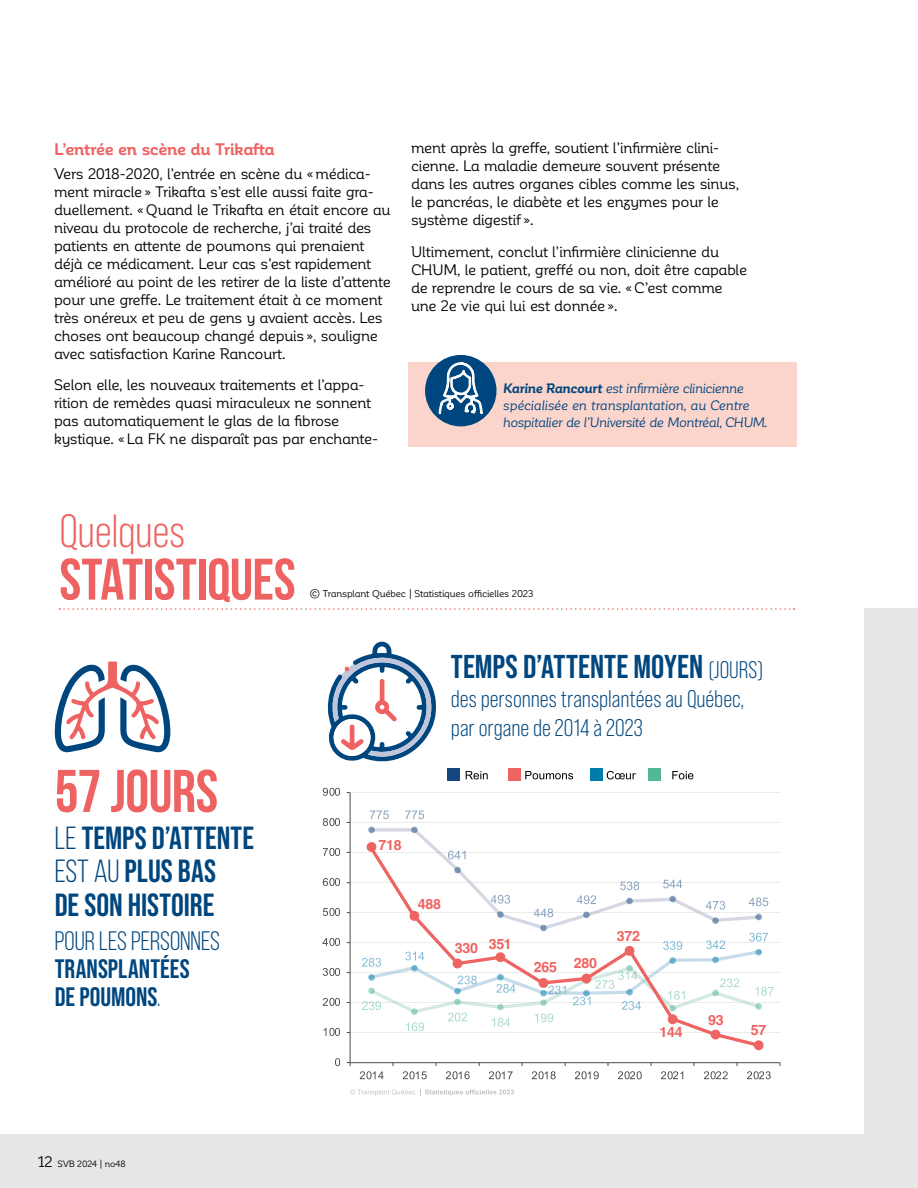
<style>
.page{position:relative;width:918px;height:1188px;background:#fff}
.page>*{position:absolute;margin:0;border:0;box-sizing:border-box;transform-origin:0 0}
.t1{font:700 60px "Bebas Neue";letter-spacing:-.01em;color:#ee6362}
.t2{font:700 58.5px "Bebas Neue";letter-spacing:-.01em;color:#ee6362}
.t3{font:46.5px "Bebas Neue Pro";letter-spacing:-.01em;color:#ee6362}
.t4{font:700 33px "Bebas Neue Pro";color:#00467e}
.t5{font:32.1px/33.6px "Bebas Neue";color:#00467e}
.t6{font:26.7px/28.3px "Bebas Neue";color:#00467e}
.t7{font:26.7px "Bebas Neue";color:#00467e}
.t8{font:24px/28.8px "Bebas Neue Pro";color:#00467e}
.t9{font:700 16.5px "Corporative Alt";letter-spacing:-.02em;color:#ee6362}
.t10{font:15px/18px "Corporative Alt";letter-spacing:-.02em;color:#000}
.t11{font:700 14.25px "Helvetica";letter-spacing:-.02em;color:#ee6462}
.t12{font:italic 13.5px/16.8px "Corporative Alt";letter-spacing:-.015em;color:#00467e}
.t13{font:9.75px "Corporative Alt";letter-spacing:-.02em;color:#000}
.t14{font:9px "Corporative Alt";letter-spacing:-.005em;color:#000}
.s1{font-weight:700}
.s2{font-style:inherit}
.s3{font-weight:400;font-size:24px}
.s4{font-size:15px}
</style>
<div class="page">
<div style="left:0;top:1134px;width:918px;height:54px;background:#e6e6e6"></div>
<div style="left:864px;top:608px;width:54px;height:528px;background:#e6e6e6"></div>
<svg style="left:54px;top:661px;width:116px;height:92px"></svg>
<svg style="left:327px;top:642px;width:109px;height:119px"></svg>
<svg style="left:59px;top:608px;width:735px;height:2px"></svg>
<hr style="left:350px;top:1032px;width:430px;height:1px;background:#dcdddb">
<hr style="left:350px;top:1002px;width:430px;height:1px;background:#dcdddb">
<hr style="left:350px;top:972px;width:430px;height:1px;background:#dcdddb">
<hr style="left:350px;top:942px;width:430px;height:1px;background:#dcdddb">
<hr style="left:350px;top:912px;width:430px;height:1px;background:#dcdddb">
<hr style="left:350px;top:882px;width:430px;height:1px;background:#dcdddb">
<hr style="left:350px;top:852px;width:430px;height:1px;background:#dcdddb">
<hr style="left:350px;top:822px;width:430px;height:1px;background:#dcdddb">
<hr style="left:350px;top:792px;width:430px;height:1px;background:#dcdddb">
<hr style="left:350px;top:793px;width:1px;height:270px;background:#494a49">
<hr style="left:350px;top:1062px;width:430px;height:1px;background:#494a49">
<svg style="left:335px;top:1058px;width:5px;height:8px"></svg>
<svg style="left:324px;top:1028px;width:16px;height:8px"></svg>
<svg style="left:323px;top:998px;width:17px;height:8px"></svg>
<svg style="left:323px;top:968px;width:17px;height:8px"></svg>
<svg style="left:323px;top:938px;width:17px;height:8px"></svg>
<svg style="left:323px;top:908px;width:17px;height:8px"></svg>
<svg style="left:323px;top:878px;width:17px;height:8px"></svg>
<svg style="left:323px;top:848px;width:17px;height:8px"></svg>
<svg style="left:323px;top:818px;width:17px;height:8px"></svg>
<svg style="left:323px;top:788px;width:17px;height:8px"></svg>
<svg style="left:360px;top:1063px;width:67px;height:16px"></svg>
<svg style="left:446px;top:1071px;width:24px;height:8px"></svg>
<svg style="left:489px;top:1071px;width:24px;height:8px"></svg>
<svg style="left:532px;top:1071px;width:24px;height:8px"></svg>
<svg style="left:575px;top:1071px;width:24px;height:8px"></svg>
<svg style="left:618px;top:1063px;width:65px;height:16px"></svg>
<svg style="left:704px;top:1063px;width:67px;height:16px"></svg>
<svg style="left:350px;top:1089px;width:164px;height:7px"></svg>
<svg style="left:466px;top:771px;width:22px;height:8px"></svg>
<svg style="left:525px;top:771px;width:48px;height:8px"></svg>
<svg style="left:607px;top:771px;width:86px;height:8px"></svg>
<div style="left:447px;top:768px;width:12px;height:13px;background:#14477d"></div>
<div style="left:590px;top:768px;width:13px;height:13px;background:#007bab"></div>
<div style="left:649px;top:768px;width:12px;height:13px;background:#52b799"></div>
<div style="left:509px;top:768px;width:12px;height:13px;background:#ee6462"></div>
<div style="left:368px;top:827px;width:7px;height:6px;background:#89a3be;border-radius:50%"></div>
<div style="left:411px;top:827px;width:7px;height:6px;background:#89a3be;border-radius:50%"></div>
<svg style="left:370px;top:811px;width:54px;height:8px"></svg>
<svg style="left:362px;top:828px;width:412px;height:182px"></svg>
<svg style="left:366px;top:842px;width:397px;height:207px"></svg>
<div style="left:367px;top:842px;width:9px;height:10px;background:#ee6462;border:3px solid #ee6462;border-radius:50%"></div>
<svg style="left:409px;top:911px;width:10px;height:10px"></svg>
<div style="left:453px;top:959px;width:9px;height:9px;background:#ee6462;border:3px solid #ee6462;border-radius:50%"></div>
<svg style="left:495px;top:952px;width:10px;height:10px"></svg>
<div style="left:539px;top:978px;width:9px;height:10px;background:#ee6462;border:3px solid #ee6462;border-radius:50%"></div>
<div style="left:581px;top:974px;width:10px;height:9px;background:#ee6462;border:3px solid #ee6462;border-radius:50%"></div>
<div style="left:625px;top:946px;width:9px;height:10px;background:#ee6462;border:3px solid #ee6462;border-radius:50%"></div>
<svg style="left:668px;top:1014px;width:10px;height:10px"></svg>
<div style="left:711px;top:1030px;width:9px;height:9px;background:#ee6462;border:3px solid #ee6462;border-radius:50%"></div>
<svg style="left:754px;top:1040px;width:10px;height:10px"></svg>
<div style="left:409px;top:362px;width:388px;height:84px;background:#fbd5cc"></div>
<div style="left:425px;top:355px;width:72px;height:71px;background:#00467e;border-radius:50%"></div>
<svg style="left:438px;top:354px;width:46px;height:73px"></svg>
<p class="t9" style="left:54px;top:140px;width:222px">L’entrée en scène du Trikafta</p>
<p class="t10" style="left:54px;top:165px;width:338px">Vers 2018-2020, l’entrée en scène du «médica&shy;ment miracle» Trikafta s’est elle aussi faite gra&shy;duellement. «Quand le Trikafta en était encore au niveau du protocole de recherche, j’ai traité des patients en attente de poumons qui prenaient déjà ce médicament. Leur cas s’est rapidement amélioré au point de les retirer de la liste d’attente pour une greffe. Le traitement était à ce moment très onéreux et peu de gens y avaient accès. Les choses ont beaucoup changé depuis», souligne avec satisfaction Karine Rancourt.</p>
<p class="t10" style="left:54px;top:376px;width:326px">Selon elle, les nouveaux traitements et l’appa&shy;rition de remèdes quasi miraculeux ne sonnent pas automatiquement le glas de la fibrose kystique. «La FK ne disparaît pas par enchante-</p>
<p class="t10" style="left:411px;top:139px;width:330px">ment après la greffe, soutient l’infirmière clini&shy;cienne. La maladie demeure souvent présente dans les autres organes cibles comme les sinus, le pancréas, le diabète et les enzymes pour le système digestif ».</p>
<p class="t10" style="left:411px;top:243px;width:338px">Ultimement, conclut l’infirmière clinicienne du CHUM, le patient, greffé ou non, doit être capable de reprendre le cours de sa vie. «C’est comme une 2e vie qui lui est donnée».</p>
<p class="t12" style="left:503px;top:380px;width:265px"><span class="s1">Karine Rancourt</span> est infirmière clinicienne spécialisée en transplantation, au Centre hospitalier de l’Université de Montréal, CHUM.</p>
<h3 class="t3" style="left:59px;top:505px;width:127px">Quelques</h3>
<h2 class="t2" style="left:59px;top:547px;width:238px">STATISTIQUES</h2>
<p class="t13" style="left:310px;top:588px;width:225px">© Transplant Québec | Statistiques officielles 2023</p>
<h1 class="t1" style="left:55px;top:758px;width:165px">57 JOURS</h1>
<h3 class="t5" style="left:55px;top:820px;width:201px"><span class="s2">LE</span> TEMPS D’ATTENTE<br><span class="s2">EST AU</span> PLUS BAS<br>DE SON HISTOIRE</h3>
<h3 class="t7" style="left:55px;top:926px;width:167px">POUR LES PERSONNES</h3>
<h3 class="t6" style="left:55px;top:954px;width:136px">TRANSPLANTÉES<br>DE POUMONS<span class="s2">.</span></h3>
<h3 class="t4" style="left:451px;top:647px;width:314px">TEMPS D’ATTENTE MOYEN <span class="s3">(JOURS)</span></h3>
<h3 class="t8" style="left:451px;top:684px;width:295px">des personnes transplantées au Québec, par organe de 2014 à 2023</h3>
<p class="t11" style="left:378px;top:836px;width:25px">718</p>
<p class="t11" style="left:418px;top:895px;width:25px">488</p>
<p class="t11" style="left:455px;top:937px;width:58px">330 351</p>
<p class="t11" style="left:534px;top:957px;width:65px">265 280</p>
<p class="t11" style="left:617px;top:927px;width:25px">372</p>
<p class="t11" style="left:660px;top:1024px;width:25px">144</p>
<p class="t11" style="left:708px;top:1012px;width:17px">93</p>
<p class="t11" style="left:751px;top:1022px;width:17px">57</p>
<p class="t14" style="left:39px;top:1159px;width:89px"><span class="s4">12</span> SVB 2024 | no48</p>
</div>
